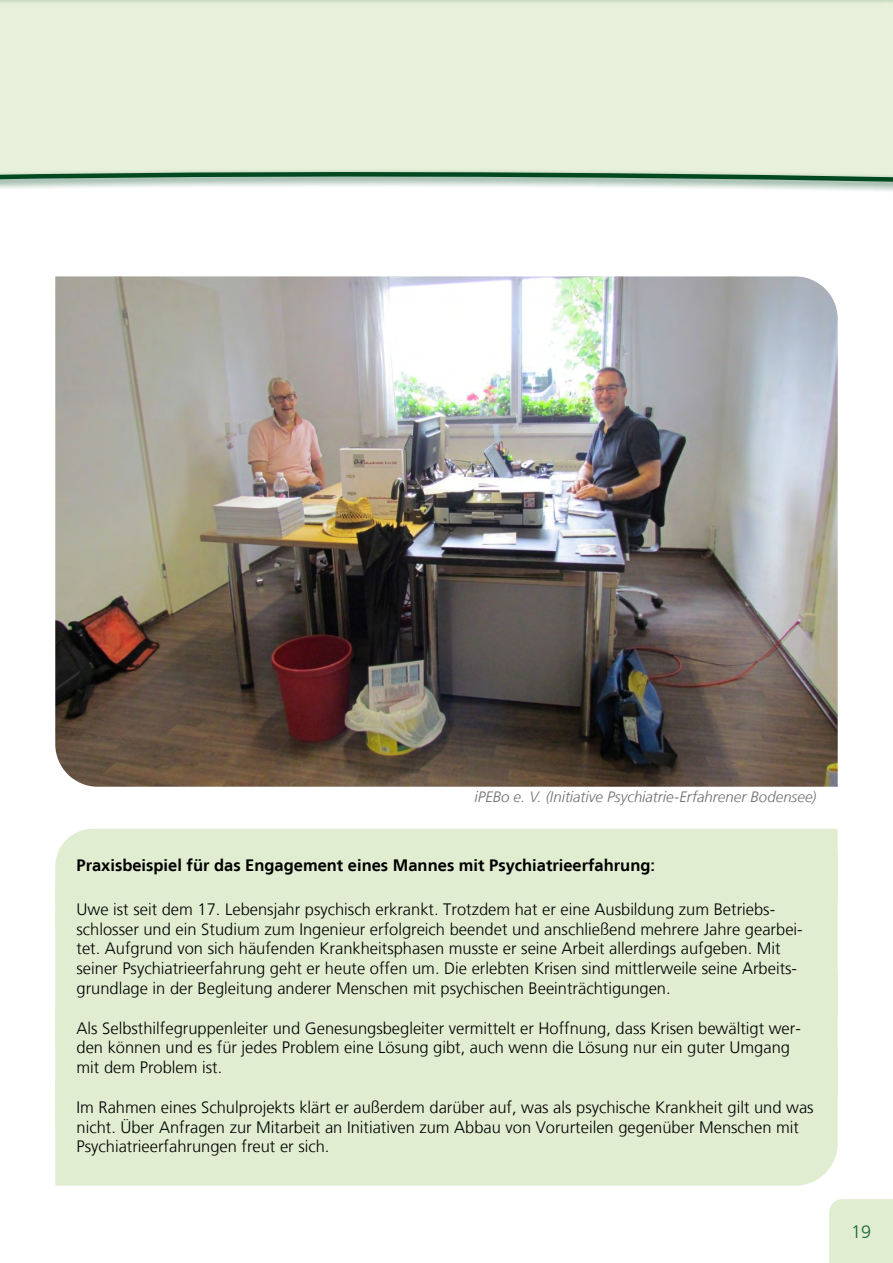
<style>
.page{position:relative;width:893px;height:1263px;background:#fff}
.page>*{position:absolute;margin:0;border:0;box-sizing:border-box;transform-origin:0 0}
.t1{font:300 18px "Frutiger LT";color:#196837}
.Praxisbeispiel{font:300 16.5px/19.8px "Frutiger LT";color:#000}
.t2{font:700 16.5px "Frutiger LT";color:#000}
.Bildunterschrift{font:italic 300 15px "Frutiger LT";color:#706f6f}
</style>
<div class="page">
<svg style="left:0;top:0;width:893px;height:191px"></svg>
<div style="left:829px;top:1199px;width:64px;height:64px;background:#e0edd0"></div>
<img style="left:55px;top:276px;width:783px;height:511px">
<div style="left:58px;top:829px;width:780px;height:24px;background:#e0edd0"></div>
<div style="left:55px;top:853px;width:783px;height:20px;background:#e0edd0"></div>
<div style="left:55px;top:873px;width:783px;height:99px;background:#e0edd0"></div>
<div style="left:55px;top:972px;width:783px;height:19px;background:#e0edd0"></div>
<div style="left:55px;top:991px;width:783px;height:60px;background:#e0edd0"></div>
<div style="left:55px;top:1051px;width:783px;height:20px;background:#e0edd0"></div>
<div style="left:55px;top:1071px;width:783px;height:115px;background:#e0edd0"></div>
<p class="Bildunterschrift" style="left:474px;top:788px;width:344px">iPEBo e. V. (Initiative Psychiatrie-Erfahrener Bodensee)</p>
<p class="t2" style="left:77px;top:855px;width:580px">Praxisbeispiel für das Engagement eines Mannes mit Psychiatrieerfahrung:</p>
<p class="Praxisbeispiel" style="left:77px;top:899px;width:728px">Uwe ist seit dem 17. Lebensjahr psychisch erkrankt. Trotzdem hat er eine Ausbildung zum Betriebs&shy;schlosser und ein Studium zum Ingenieur erfolgreich beendet und anschließend mehrere Jahre gearbei&shy;tet. Aufgrund von sich häufenden Krankheitsphasen musste er seine Arbeit allerdings aufgeben. Mit seiner Psychiatrieerfahrung geht er heute offen um. Die erlebten Krisen sind mittlerweile seine Arbeits&shy;grundlage in der Begleitung anderer Menschen mit psychischen Beeinträchtigungen.</p>
<p class="Praxisbeispiel" style="left:77px;top:1018px;width:726px">Als Selbsthilfegruppenleiter und Genesungsbegleiter vermittelt er Hoffnung, dass Krisen bewältigt wer&shy;den können und es für jedes Problem eine Lösung gibt, auch wenn die Lösung nur ein guter Umgang mit dem Problem ist.</p>
<p class="Praxisbeispiel" style="left:77px;top:1097px;width:739px">Im Rahmen eines Schulprojekts klärt er außerdem darüber auf, was als psychische Krankheit gilt und was nicht. Über Anfragen zur Mitarbeit an Initiativen zum Abbau von Vorurteilen gegenüber Menschen mit<br>Psychiatrieerfahrungen freut er sich.</p>
<p class="t1" style="left:851px;top:1221px;width:22px">19</p>
</div>
